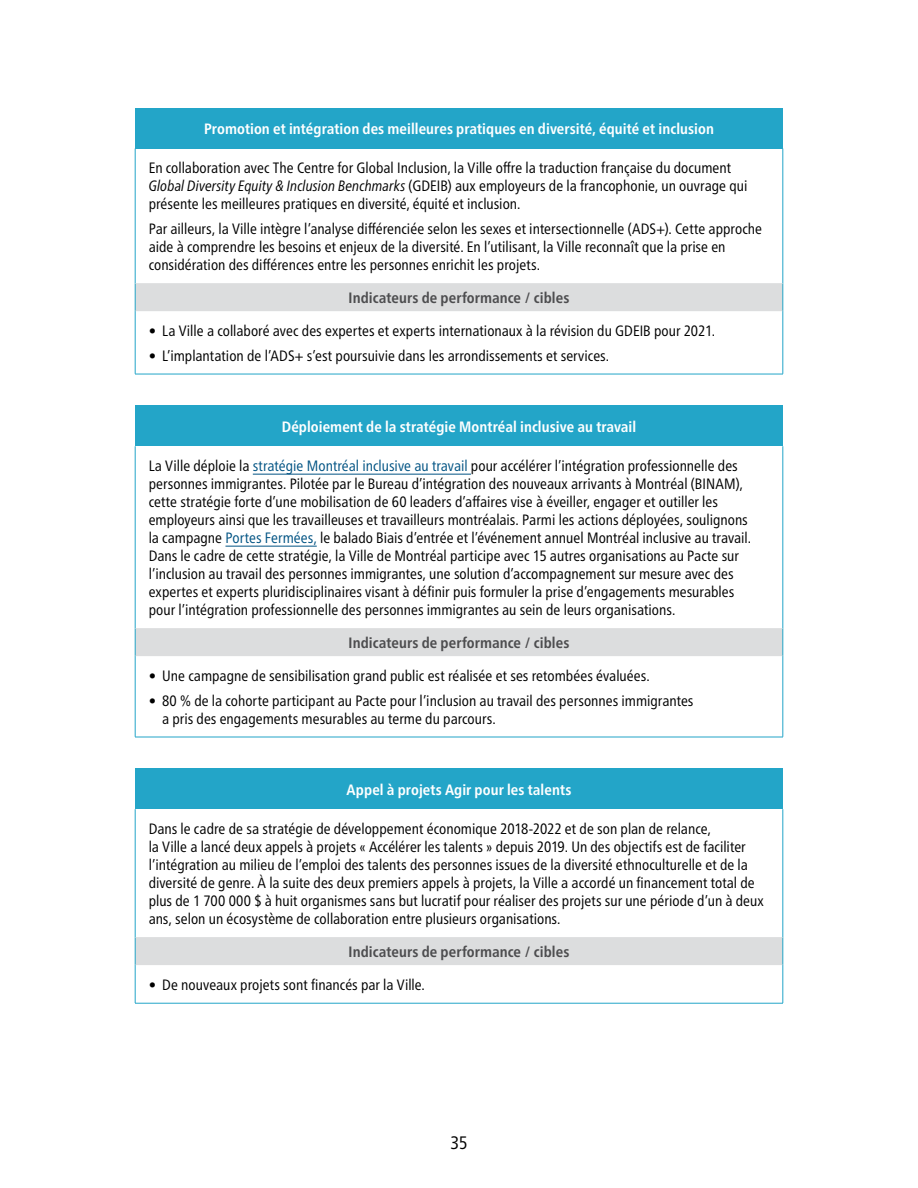
<style>
.page{position:relative;width:918px;height:1188px;background:#fff}
.page>*{position:absolute;margin:0;border:0;box-sizing:border-box;transform-origin:0 0}
.t1{font:condensed 18px "Frutiger Pro";color:#000}
.t2{font:condensed 15px/18px "Frutiger Pro";color:#000}
.t3{font:700 condensed 15px "Frutiger Pro";letter-spacing:.005em;color:#fff}
.t4{font:700 condensed 15px "Frutiger Pro";letter-spacing:.005em;color:#4d4d4f}
.s1{font-style:italic}
.s2{color:#005383}
</style>
<div class="page">
<div style="left:135px;top:108px;width:648px;height:40px;background:#23a5c8"></div>
<div style="left:135px;top:284px;width:648px;height:27px;background:#dcddde"></div>
<hr style="left:135px;top:148px;width:1px;height:136px;background:#23a5c8">
<hr style="left:783px;top:148px;width:1px;height:136px;background:#23a5c8">
<hr style="left:135px;top:311px;width:1px;height:63px;background:#23a5c8">
<hr style="left:783px;top:311px;width:1px;height:63px;background:#23a5c8">
<hr style="left:135px;top:374px;width:648px;height:1px;background:#23a5c8">
<hr style="left:135px;top:283px;width:648px;height:1px;background:#dcddde">
<svg style="left:135px;top:284px;width:1px;height:27px"></svg>
<svg style="left:783px;top:284px;width:1px;height:27px"></svg>
<div style="left:135px;top:406px;width:648px;height:40px;background:#23a5c8"></div>
<div style="left:135px;top:629px;width:648px;height:27px;background:#dcddde"></div>
<hr style="left:135px;top:446px;width:1px;height:183px;background:#23a5c8">
<hr style="left:783px;top:446px;width:1px;height:183px;background:#23a5c8">
<hr style="left:135px;top:656px;width:1px;height:81px;background:#23a5c8">
<hr style="left:783px;top:656px;width:1px;height:81px;background:#23a5c8">
<hr style="left:135px;top:737px;width:648px;height:1px;background:#23a5c8">
<hr style="left:135px;top:628px;width:648px;height:1px;background:#dcddde">
<svg style="left:135px;top:629px;width:1px;height:27px"></svg>
<svg style="left:783px;top:629px;width:1px;height:27px"></svg>
<hr style="left:253px;top:474px;width:218px;height:1px;background:#005383">
<hr style="left:225px;top:546px;width:92px;height:1px;background:#005383">
<div style="left:135px;top:769px;width:648px;height:40px;background:#23a5c8"></div>
<div style="left:135px;top:938px;width:648px;height:27px;background:#dcddde"></div>
<hr style="left:135px;top:809px;width:1px;height:129px;background:#23a5c8">
<hr style="left:783px;top:809px;width:1px;height:129px;background:#23a5c8">
<hr style="left:135px;top:965px;width:1px;height:38px;background:#23a5c8">
<hr style="left:783px;top:965px;width:1px;height:38px;background:#23a5c8">
<hr style="left:135px;top:1003px;width:648px;height:1px;background:#23a5c8">
<hr style="left:135px;top:937px;width:648px;height:1px;background:#dcddde">
<svg style="left:135px;top:938px;width:1px;height:27px"></svg>
<svg style="left:783px;top:938px;width:1px;height:27px"></svg>
<p class="t3" style="left:204px;top:120px;width:511px">Promotion et intégration des meilleures pratiques en diversité, équité et inclusion</p>
<p class="t2" style="left:149px;top:159px;width:600px">En collaboration avec The Centre for Global Inclusion, la Ville offre la traduction française du document<br><span class="s1">Global Diversity Equity &amp; Inclusion Benchmarks</span> (GDEIB) aux employeurs de la francophonie, un ouvrage qui présente les meilleures pratiques en diversité, équité et inclusion.</p>
<p class="t2" style="left:149px;top:220px;width:615px">Par ailleurs, la Ville intègre l’analyse différenciée selon les sexes et intersectionnelle (ADS+). Cette approche aide à comprendre les besoins et enjeux de la diversité. En l’utilisant, la Ville reconnaît que la prise en considération des différences entre les personnes enrichit les projets.</p>
<p class="t4" style="left:349px;top:289px;width:222px">Indicateurs de performance / cibles</p>
<p class="t2" style="left:149px;top:321px;width:568px">• La Ville a collaboré avec des expertes et experts internationaux à la révision du GDEIB pour 2021.</p>
<p class="t2" style="left:149px;top:346px;width:462px">• L’implantation de l’ADS+ s’est poursuivie dans les arrondissements et services.</p>
<p class="t3" style="left:282px;top:418px;width:356px">Déploiement de la stratégie Montréal inclusive au travail</p>
<p class="t2" style="left:149px;top:457px;width:604px">La Ville déploie la <span class="s2">stratégie Montréal inclusive au travail</span> pour accélérer l’intégration professionnelle des personnes immigrantes. Pilotée par le Bureau d’intégration des nouveaux arrivants à Montréal (BINAM), cette stratégie forte d’une mobilisation de 60 leaders d’affaires vise à éveiller, engager et outiller les employeurs ainsi que les travailleuses et travailleurs montréalais. Parmi les actions déployées, soulignons la campagne <span class="s2">Portes Fermées,</span> le balado Biais d’entrée et l’événement annuel Montréal inclusive au travail.<br>Dans le cadre de cette stratégie, la Ville de Montréal participe avec 15 autres organisations au Pacte sur l’inclusion au travail des personnes immigrantes, une solution d’accompagnement sur mesure avec des expertes et experts pluridisciplinaires visant à définir puis formuler la prise d’engagements mesurables pour l’intégration professionnelle des personnes immigrantes au sein de leurs organisations.</p>
<p class="t4" style="left:349px;top:634px;width:222px">Indicateurs de performance / cibles</p>
<p class="t2" style="left:149px;top:666px;width:503px">• Une campagne de sensibilisation grand public est réalisée et ses retombées évaluées.</p>
<p class="t2" style="left:162px;top:691px;width:533px;text-indent:-14px">• 80 % de la cohorte participant au Pacte pour l’inclusion au travail des personnes immigrantes a pris des engagements mesurables au terme du parcours.</p>
<p class="t3" style="left:347px;top:781px;width:226px">Appel à projets Agir pour les talents</p>
<p class="t2" style="left:149px;top:820px;width:617px">Dans le cadre de sa stratégie de développement économique 2018-2022 et de son plan de relance,<br>la Ville a lancé deux appels à projets « Accélérer les talents » depuis 2019. Un des objectifs est de faciliter l’intégration au milieu de l’emploi des talents des personnes issues de la diversité ethnoculturelle et de la diversité de genre. À la suite des deux premiers appels à projets, la Ville a accordé un financement total de plus de 1 700 000 $ à huit organismes sans but lucratif pour réaliser des projets sur une période d’un à deux ans, selon un écosystème de collaboration entre plusieurs organisations.</p>
<p class="t4" style="left:349px;top:943px;width:222px">Indicateurs de performance / cibles</p>
<p class="t2" style="left:149px;top:975px;width:278px">• De nouveaux projets sont financés par la Ville.</p>
<p class="t1" style="left:451px;top:1132px;width:18px">35</p>
</div>
